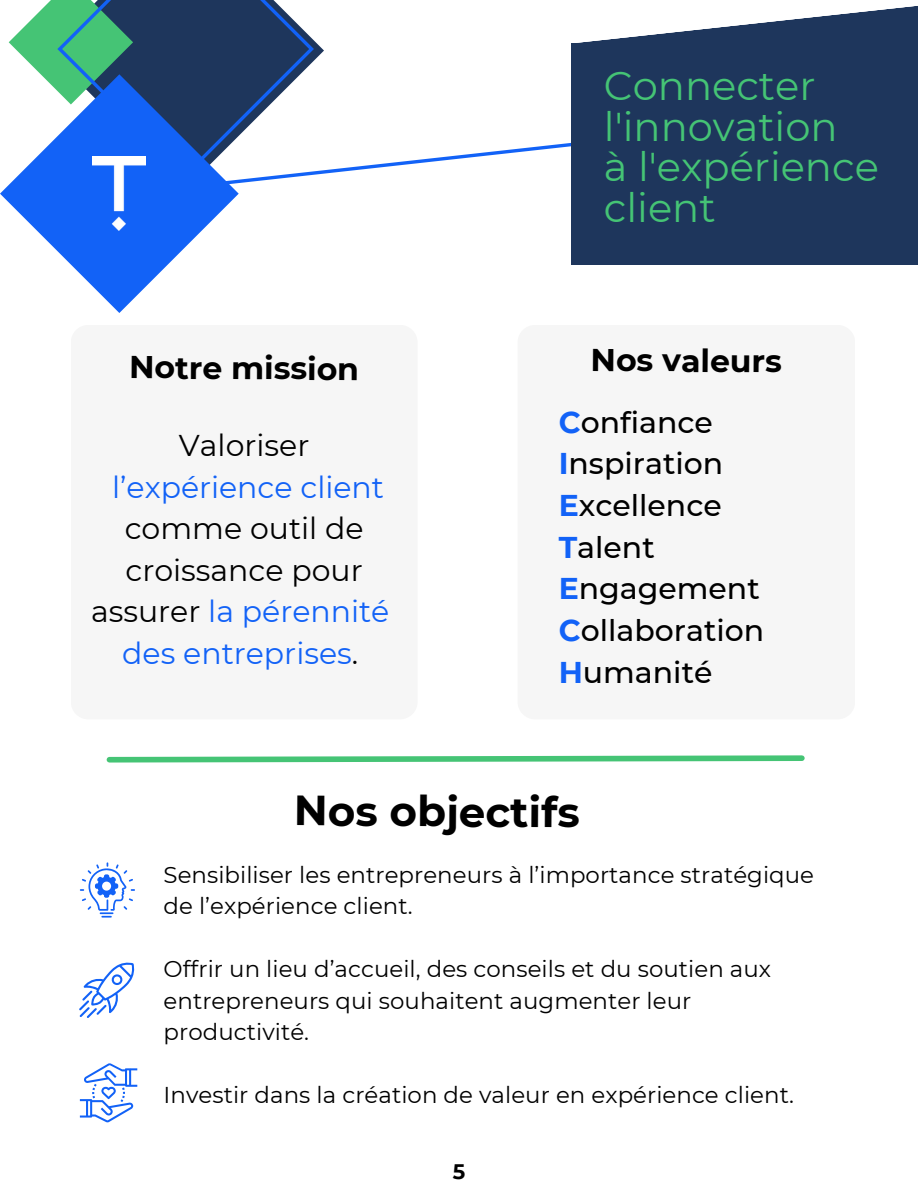
<style>
.page{position:relative;width:918px;height:1188px;background:#fff}
.page>*{position:absolute;margin:0;border:0;box-sizing:border-box;transform-origin:0 0}
.t1{font:700 42px "Montserrat";letter-spacing:-.01em;color:#000}
.t2{font:40.05px/40.5px "Montserrat";color:#45c475}
.t3{font:700 31.5px "Montserrat";letter-spacing:-.01em;color:#000}
.t4{font:30px/41.7px "Montserrat";color:#000;text-align:center}
.t5{font:500 30px/41.7px "Montserrat";color:#000}
.t6{font:22.95px/31.5px "Montserrat";letter-spacing:.005em;color:#000}
.t7{font:700 21px "Montserrat";color:#000}
.s1{font-weight:700;color:#1262f7}
.s2{color:#1262f7}
</style>
<div class="page">
<svg style="left:324px;top:143px;width:247px;height:31px"></svg>
<svg style="left:578px;top:6px;width:340px;height:37px"></svg>
<div style="left:571px;top:43px;width:347px;height:222px;background:#1e365c"></div>
<svg style="left:80px;top:862px;width:55px;height:56px"></svg>
<svg style="left:79px;top:963px;width:55px;height:55px"></svg>
<svg style="left:80px;top:1063px;width:57px;height:59px"></svg>
<svg style="left:239px;top:40px;width:85px;height:143px"></svg>
<svg style="left:0;top:136px;width:239px;height:177px"></svg>
<svg style="left:9px;top:0;width:48px;height:91px"></svg>
<img style="left:93px;top:177px;width:53px;height:53px">
<svg style="left:57px;top:0;width:257px;height:177px"></svg>
<svg style="left:106px;top:755px;width:699px;height:8px"></svg>
<div style="left:518px;top:325px;width:337px;height:394px;background:#f6f6f6;border-radius:18px"></div>
<div style="left:71px;top:325px;width:347px;height:394px;background:#f6f6f6;border-radius:18px"></div>
<h2 class="t2" style="left:604px;top:65px;width:276px">Connecter l'innovation<br>à l'expérience client</h2>
<p class="t3" style="left:129px;top:349px;width:232px">Notre mission</p>
<h1 class="t3" style="left:591px;top:341px;width:193px">Nos valeurs</h1>
<p class="t5" style="left:559px;top:401px;width:207px"><span class="s1">C</span>onfiance<br><span class="s1">I</span>nspiration<br><span class="s1">E</span>xcellence<br><span class="s1">T</span>alent<br><span class="s1">E</span>ngagement<br><span class="s1">C</span>ollaboration<br><span class="s1">H</span>umanité</p>
<p class="t4" style="left:91px;top:424px;width:300px">Valoriser <span class="s2">l’expérience client </span>comme outil de croissance pour assurer <span class="s2">la pérennité des entreprises</span>.</p>
<h3 class="t1" style="left:294px;top:786px;width:288px">Nos objectifs</h3>
<p class="t6" style="left:164px;top:859px;width:652px">Sensibiliser les entrepreneurs à l’importance stratégique de l’expérience client.</p>
<h4 class="t6" style="left:164px;top:953px;width:609px">Offrir un lieu d’accueil, des conseils et du soutien aux entrepreneurs qui souhaitent augmenter leur productivité.</h4>
<h3 class="t6" style="left:164px;top:1079px;width:632px">Investir dans la création de valeur en expérience client.</h3>
<p class="t7" style="left:453px;top:1159px;width:14px">5</p>
</div>
